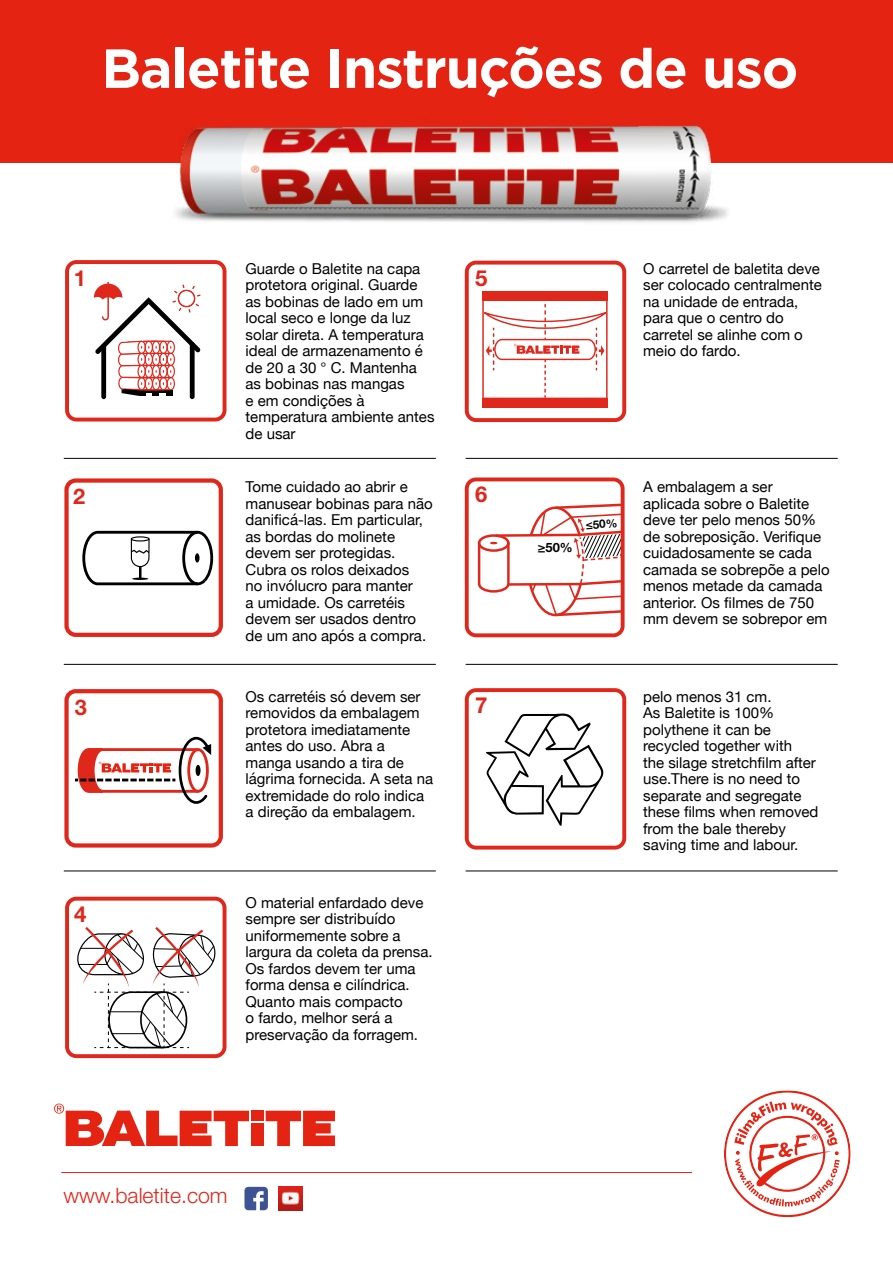
<style>
.page{position:relative;width:893px;height:1263px;background:#fff}
.page>*{position:absolute;margin:0;border:0;box-sizing:border-box;transform-origin:0 0}
.t1{font:700 54.9px "Gotham";letter-spacing:-.02em;color:#fff}
.t2{font:700 22.2px "Helvetica Neue LT";color:#df271c}
.t3{font:700 21.9px "Helvetica Neue LT";color:#df271c}
.t4{font:700 21.75px "Helvetica Neue LT";color:#df271c}
.t5{font:300 21.3px "Helvetica Neue LT";color:#e1251b}
.t6{font:15px/16.5px "Helvetica Neue";color:#000}
.t7{font:700 12.9px "Helvetica Neue LT";color:#000}
.t8{font:700 11.7px "Helvetica Neue LT";color:#000}
</style>
<div class="page">
<div style="left:0;top:0;width:893px;height:162px;background:#e42313"></div>
<svg style="left:65px;top:260px;width:161px;height:161px"></svg>
<svg style="left:465px;top:261px;width:161px;height:161px"></svg>
<svg style="left:82px;top:530px;width:132px;height:56px"></svg>
<div style="left:64px;top:478px;width:159px;height:159px;border:4px solid #df271c;border-radius:9px"></div>
<svg style="left:465px;top:477px;width:160px;height:160px"></svg>
<div style="left:64px;top:689px;width:159px;height:158px;border:4px solid #df271c;border-radius:9px"></div>
<svg style="left:75px;top:736px;width:136px;height:68px"></svg>
<svg style="left:465px;top:688px;width:161px;height:161px"></svg>
<svg style="left:65px;top:897px;width:161px;height:161px"></svg>
<img style="left:151px;top:125px;width:602px;height:98px">
<svg style="left:244px;top:1187px;width:24px;height:23px"></svg>
<img style="left:278px;top:1186px;width:24px;height:24px">
<svg style="left:724px;top:1090px;width:127px;height:127px"></svg>
<div style="left:251px;top:1111px;width:13px;height:10px;background:#e42313"></div>
<div style="left:251px;top:1123px;width:13px;height:23px;background:#e42313"></div>
<svg style="left:266px;top:1111px;width:69px;height:35px"></svg>
<svg style="left:54px;top:1103px;width:195px;height:43px"></svg>
<hr style="left:64px;top:458px;width:372px;height:1px;background:#000">
<hr style="left:466px;top:458px;width:372px;height:1px;background:#000">
<hr style="left:64px;top:664px;width:372px;height:1px;background:#000">
<hr style="left:466px;top:664px;width:372px;height:1px;background:#000">
<hr style="left:64px;top:870px;width:372px;height:1px;background:#000">
<hr style="left:466px;top:870px;width:372px;height:1px;background:#000">
<hr style="left:61px;top:1172px;width:631px;height:1px;background:#e1251b">
<h1 class="t1" style="left:101px;top:32px;width:698px">Baletite Instruções de uso</h1>
<p class="t6" style="left:246px;top:261px;width:190px">Guarde o Baletite na capa protetora original. Guarde as bobinas de lado em um local seco e longe da luz solar direta. A temperatura ideal de armazenamento é de 20 a 30 ° C. Mantenha as bobinas nas mangas<br>e em condições à temperatura ambiente antes de usar</p>
<h2 class="t2" style="left:74px;top:264px;width:14px">1</h2>
<h2 class="t2" style="left:475px;top:264px;width:14px">5</h2>
<h3 class="t4" style="left:73px;top:483px;width:14px">2</h3>
<p class="t6" style="left:246px;top:480px;width:189px">Tome cuidado ao abrir e manusear bobinas para não danificá-las. Em particular, as bordas do molinete devem ser protegidas.<br>Cubra os rolos deixados<br>no invólucro para manter<br>a umidade. Os carretéis devem ser usados dentro de um ano após a compra.</p>
<h3 class="t3" style="left:475px;top:481px;width:14px">6</h3>
<p class="t6" style="left:246px;top:689px;width:189px">Os carretéis só devem ser removidos da embalagem protetora imediatamente antes do uso. Abra a manga usando a tira de lágrima fornecida. A seta na extremidade do rolo indica a direção da embalagem.</p>
<h3 class="t4" style="left:75px;top:693px;width:14px">3</h3>
<h2 class="t2" style="left:475px;top:691px;width:14px">7</h2>
<h2 class="t2" style="left:74px;top:900px;width:14px">4</h2>
<p class="t6" style="left:246px;top:895px;width:189px">O material enfardado deve sempre ser distribuído uniformemente sobre a largura da coleta da prensa.<br>Os fardos devem ter uma forma densa e cilíndrica.<br>Quanto mais compacto<br>o fardo, melhor será a preservação da forragem.</p>
<p class="t6" style="left:643px;top:261px;width:180px">O carretel de baletita deve ser colocado centralmente na unidade de entrada, para que o centro do carretel se alinhe com o meio do fardo.</p>
<p class="t7" style="left:538px;top:540px;width:36px">≥50%</p>
<p class="t8" style="left:585px;top:518px;width:33px;rotate:-4deg">≤50%</p>
<p class="t6" style="left:643px;top:480px;width:188px">A embalagem a ser aplicada sobre o Baletite deve ter pelo menos 50% de sobreposição. Verifique cuidadosamente se cada camada se sobrepõe a pelo menos metade da camada anterior. Os filmes de 750 mm devem se sobrepor em</p>
<p class="t6" style="left:643px;top:689px;width:177px">pelo menos 31 cm.<br>As Baletite is 100% polythene it can be recycled together with<br>the silage stretchfilm after use.There is no need to separate and segregate these films when removed from the bale thereby saving time and labour.</p>
<h3 class="t5" style="left:63px;top:1182px;width:166px">www.baletite.com</h3>
</div>
